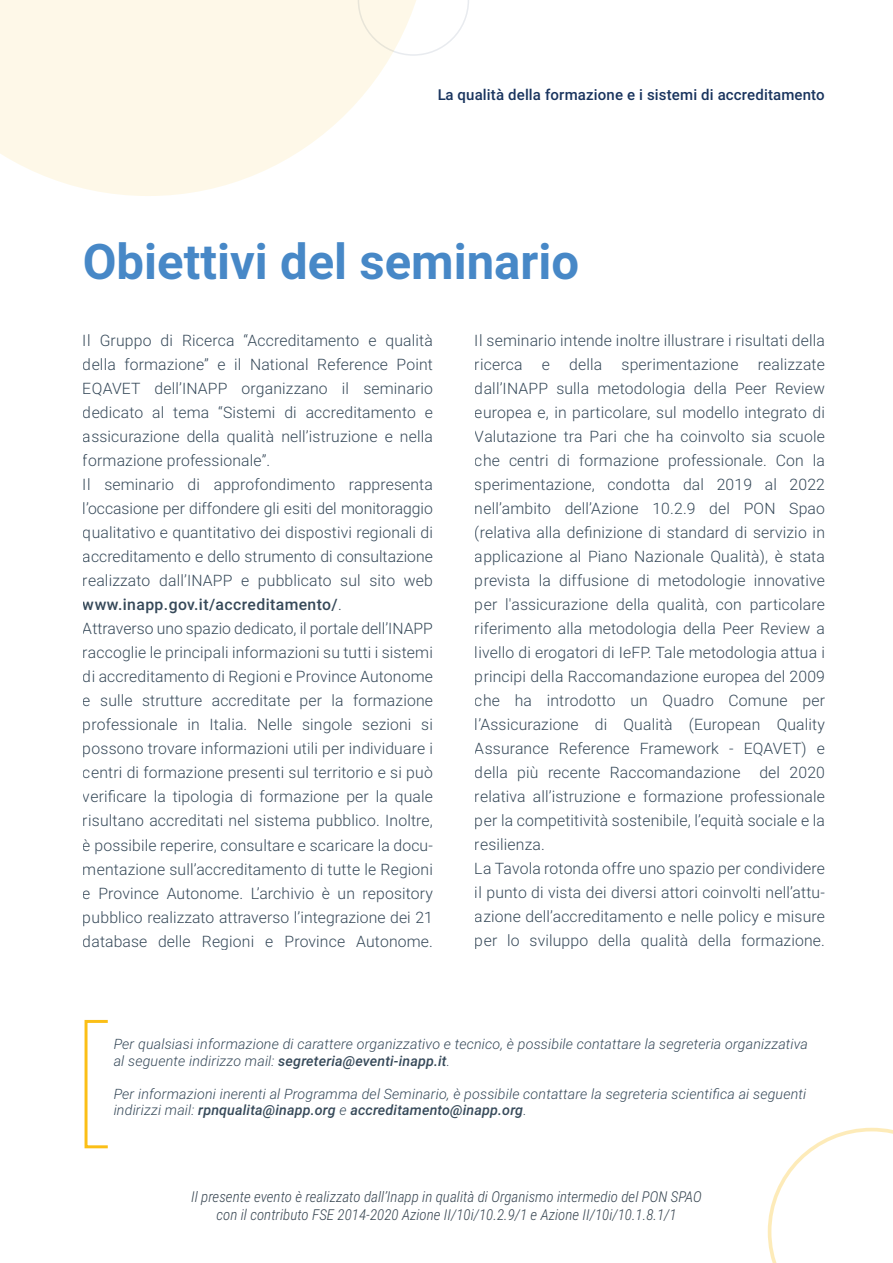
<style>
.page{position:relative;width:893px;height:1263px;background:#fff}
.page>*{position:absolute;margin:0;border:0;box-sizing:border-box;transform-origin:0 0}
.t1{font:700 49.05px "Roboto";color:#4788c7}
.t2{font:300 15.75px/24px "Roboto";letter-spacing:.01em;color:#364959}
.t3{font:italic 300 15px/18px "Roboto Condensed";color:#374551;text-align:center}
.t4{font:500 15px "Roboto";letter-spacing:.01em;color:#19345e}
.t5{font:italic 300 14.25px/16.5px "Roboto";letter-spacing:.01em;color:#364959}
.s1{font-weight:500}
</style>
<div class="page">
<svg style="left:0;top:0;width:391px;height:196px;fill:#fef8e8"></svg>
<svg style="left:358px;top:0;width:111px;height:56px"></svg>
<svg style="left:768px;top:1128px;width:125px;height:135px"></svg>
<div style="left:85px;top:1020px;width:24px;height:128px;border:3px solid #fbbf16"></div>
<p class="t4" style="left:437px;top:84px;width:389px">La qualità della formazione e i sistemi di accreditamento</p>
<h1 class="t1" style="left:83px;top:227px;width:498px">Obiettivi del seminario</h1>
<p class="t2" style="left:83px;top:328px;width:352px">Il Gruppo di Ricerca “Accreditamento e qualità della formazione” e il National Reference Point EQAVET dell’INAPP organizzano il seminario dedicato al tema “Sistemi di accreditamento e assicurazione della qualità nell’istruzione e nella formazione professionale”.<br>Il seminario di approfondimento rappresenta l’occasione per diffondere gli esiti del monitoraggio qualitativo e quantitativo dei dispostivi regionali di accreditamento e dello strumento di consultazione realizzato dall’INAPP e pubblicato sul sito web <span class="s1">www.inapp.gov.it/accreditamento/</span>.<br>Attraverso uno spazio dedicato, il portale dell’INAPP raccoglie le principali informazioni su tutti i sistemi di accreditamento di Regioni e Province Autonome e sulle strutture accreditate per la formazione professionale in Italia. Nelle singole sezioni si possono trovare informazioni utili per individuare i centri di formazione presenti sul territorio e si può verificare la tipologia di formazione per la quale risultano accreditati nel sistema pubblico. Inoltre, è possibile reperire, consultare e scaricare la docu&shy;mentazione sull’accreditamento di tutte le Regioni e Province Autonome. L’archivio è un repository pubblico realizzato attraverso l’integrazione dei 21 database delle Regioni e Province Autonome.</p>
<p class="t2" style="left:475px;top:327px;width:352px">Il seminario intende inoltre illustrare i risultati della ricerca e della sperimentazione realizzate dall’INAPP sulla metodologia della Peer Review europea e, in particolare, sul modello integrato di Valutazione tra Pari che ha coinvolto sia scuole che centri di formazione professionale. Con la sperimentazione, condotta dal 2019 al 2022 nell’ambito dell’Azione 10.2.9 del PON Spao (relativa alla definizione di standard di servizio in applicazione al Piano Nazionale Qualità), è stata prevista la diffusione di metodologie innovative per l'assicurazione della qualità, con particolare riferimento alla metodologia della Peer Review a livello di erogatori di IeFP. Tale metodologia attua i principi della Raccomandazione europea del 2009 che ha introdotto un Quadro Comune per l’Assicurazione di Qualità (European Quality Assurance Reference Framework - EQAVET) e della più recente Raccomandazione del 2020 relativa all’istruzione e formazione professionale per la competitività sostenibile, l’equità sociale e la resilienza.<br>La Tavola rotonda offre uno spazio per condividere il punto di vista dei diversi attori coinvolti nell’attu&shy;azione dell’accreditamento e nelle policy e misure per lo sviluppo della qualità della formazione.</p>
<p class="t5" style="left:114px;top:1035px;width:696px">Per qualsiasi informazione di carattere organizzativo e tecnico, è possibile contattare la segreteria organizzativa al seguente indirizzo mail: <span class="s1">segreteria@eventi-inapp.it</span>.</p>
<p class="t5" style="left:114px;top:1085px;width:694px">Per informazioni inerenti al Programma del Seminario, è possibile contattare la segreteria scientifica ai seguenti indirizzi mail: <span class="s1">rpnqualita@inapp.org</span> e <span class="s1">accreditamento@inapp.org</span>.</p>
<p class="t3" style="left:191px;top:1187px;width:512px">Il presente evento è realizzato dall’Inapp in qualità di Organismo intermedio del PON SPAO con il contributo FSE 2014-2020 Azione II/10i/10.2.9/1 e Azione II/10i/10.1.8.1/1</p>
</div>
